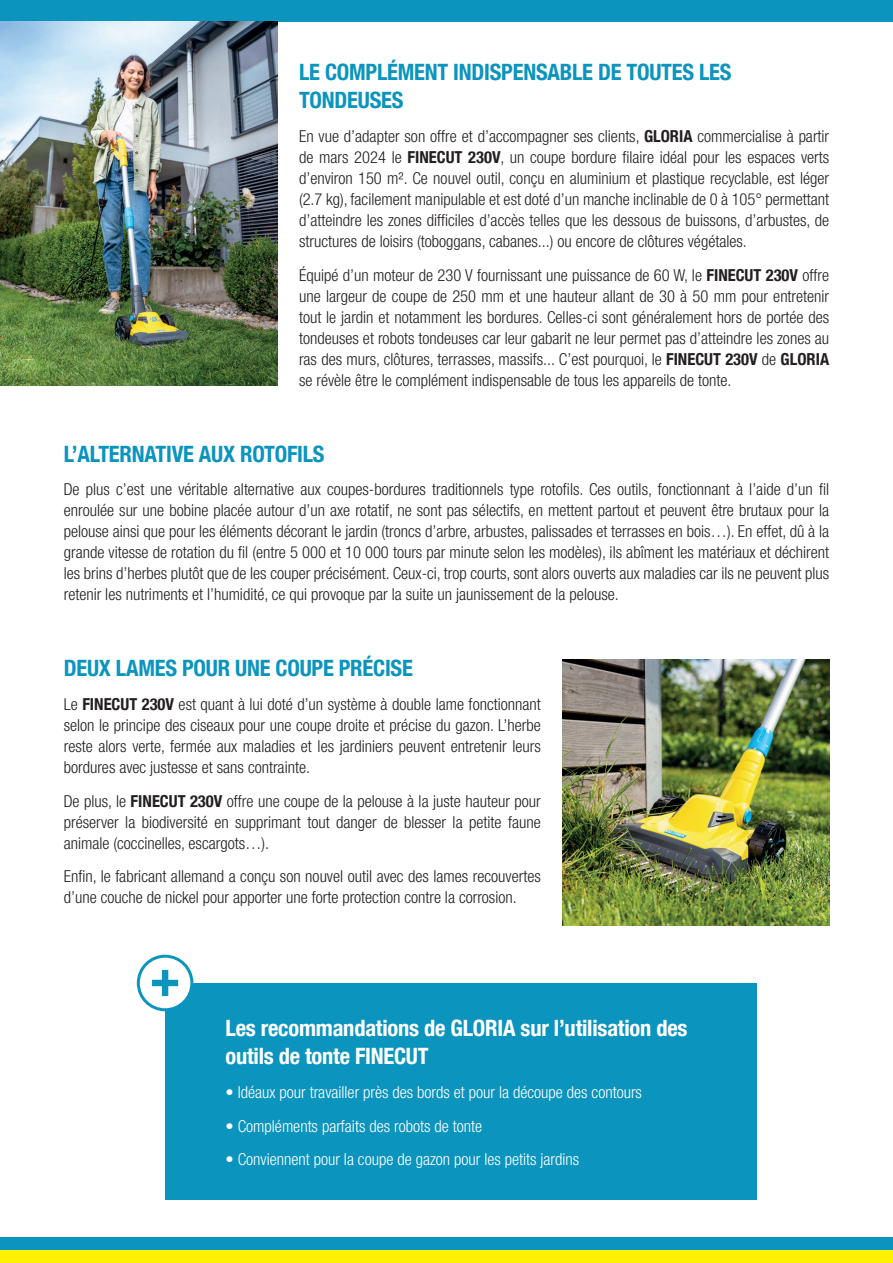
<style>
.page{position:relative;width:893px;height:1263px;background:#fff}
.page>*{position:absolute;margin:0;border:0;box-sizing:border-box;transform-origin:0 0}
.t1{font:700 condensed 22.5px/28.5px "Helvetica Neue LT Com";letter-spacing:-.01em;color:#0a94be}
.t2{font:700 condensed 22.5px/28.5px "Helvetica Neue LT Com";letter-spacing:-.01em;color:#fff}
.t3{font:300 condensed 16.5px/21px "Helvetica Neue LT Com";color:#231f20;text-align:justify}
.t4{font:300 condensed 16.5px "Helvetica Neue LT Com";color:#fff}
.s1{font-weight:700}
</style>
<div class="page">
<div style="left:0;top:1250px;width:893px;height:13px;background:#fff101"></div>
<div style="left:0;top:1237px;width:893px;height:13px;background:#0a94be"></div>
<div style="left:0;top:0;width:893px;height:21px;background:#0a94be"></div>
<div style="left:165px;top:983px;width:591px;height:216px;background:#0a94be"></div>
<div style="left:138px;top:956px;width:54px;height:54px;background:#fff;border-radius:50%"></div>
<div style="left:137px;top:955px;width:56px;height:56px;border:3px solid #0a94be;border-radius:50%"></div>
<svg style="left:152px;top:970px;width:26px;height:26px"></svg>
<img style="left:0;top:21px;width:278px;height:365px">
<img style="left:562px;top:660px;width:267px;height:265px">
<p class="t1" style="left:299px;top:58px;width:434px">LE COMPLÉMENT INDISPENSABLE DE TOUTES LES<br>TONDEUSES</p>
<p class="t3" style="left:299px;top:126px;width:532px">En vue d’adapter son offre et d’accompagner ses clients, <span class="s1">GLORIA</span> commercialise à partir de mars 2024 le <span class="s1">FINECUT 230V</span>, un coupe bordure filaire idéal pour les espaces verts d’environ 150 m². Ce nouvel outil, conçu en aluminium et plastique recyclable, est léger (2.7 kg), facilement manipulable et est doté d’un manche inclinable de 0 à 105° permettant d’atteindre les zones difficiles d’accès telles que les dessous de buissons, d’arbustes, de structures de loisirs (toboggans, cabanes...) ou encore de clôtures végétales.</p>
<p class="t3" style="left:299px;top:264px;width:532px">Équipé d’un moteur de 230 V fournissant une puissance de 60 W, le <span class="s1">FINECUT 230V</span> offre une largeur de coupe de 250 mm et une hauteur allant de 30 à 50 mm pour entretenir tout le jardin et notamment les bordures. Celles-ci sont généralement hors de portée des tondeuses et robots tondeuses car leur gabarit ne leur permet pas d’atteindre les zones au ras des murs, clôtures, terrasses, massifs... C’est pourquoi, le <span class="s1">FINECUT 230V</span> de <span class="s1">GLORIA </span>se révèle être le complément indispensable de tous les appareils de tonte.</p>
<p class="t1" style="left:64px;top:439px;width:262px">L’ALTERNATIVE AUX ROTOFILS</p>
<p class="t3" style="left:64px;top:479px;width:767px">De plus c’est une véritable alternative aux coupes-bordures traditionnels type rotofils. Ces outils, fonctionnant à l’aide d’un fil enroulée sur une bobine placée autour d’un axe rotatif, ne sont pas sélectifs, en mettent partout et peuvent être brutaux pour la pelouse ainsi que pour les éléments décorant le jardin (troncs d’arbre, arbustes, palissades et terrasses en bois…). En effet, dû à la grande vitesse de rotation du fil (entre 5 000 et 10 000 tours par minute selon les modèles), ils abîment les matériaux et déchirent les brins d’herbes plutôt que de les couper précisément. Ceux-ci, trop courts, sont alors ouverts aux maladies car ils ne peuvent plus retenir les nutriments et l’humidité, ce qui provoque par la suite un jaunissement de la pelouse.</p>
<p class="t1" style="left:64px;top:654px;width:351px">DEUX LAMES POUR UNE COUPE PRÉCISE</p>
<p class="t3" style="left:64px;top:693px;width:478px">Le <span class="s1">FINECUT 230V</span> est quant à lui doté d’un système à double lame fonctionnant selon le principe des ciseaux pour une coupe droite et précise du gazon. L’herbe reste alors verte, fermée aux maladies et les jardiniers peuvent entretenir leurs bordures avec justesse et sans contrainte.</p>
<p class="t3" style="left:64px;top:790px;width:478px">De plus, le <span class="s1">FINECUT 230V</span> offre une coupe de la pelouse à la juste hauteur pour préserver la biodiversité en supprimant tout danger de blesser la petite faune animale (coccinelles, escargots…).</p>
<p class="t3" style="left:64px;top:866px;width:478px">Enfin, le fabricant allemand a conçu son nouvel outil avec des lames recouvertes d’une couche de nickel pour apporter une forte protection contre la corrosion.</p>
<p class="t2" style="left:225px;top:1013px;width:464px">Les recommandations de GLORIA sur l’utilisation des outils de tonte FINECUT</p>
<p class="t4" style="left:225px;top:1082px;width:418px">• Idéaux pour travailler près des bords et pour la découpe des contours</p>
<p class="t4" style="left:225px;top:1116px;width:258px">• Compléments parfaits des robots de tonte</p>
<p class="t4" style="left:225px;top:1150px;width:355px">• Conviennent pour la coupe de gazon pour les petits jardins</p>
</div>
